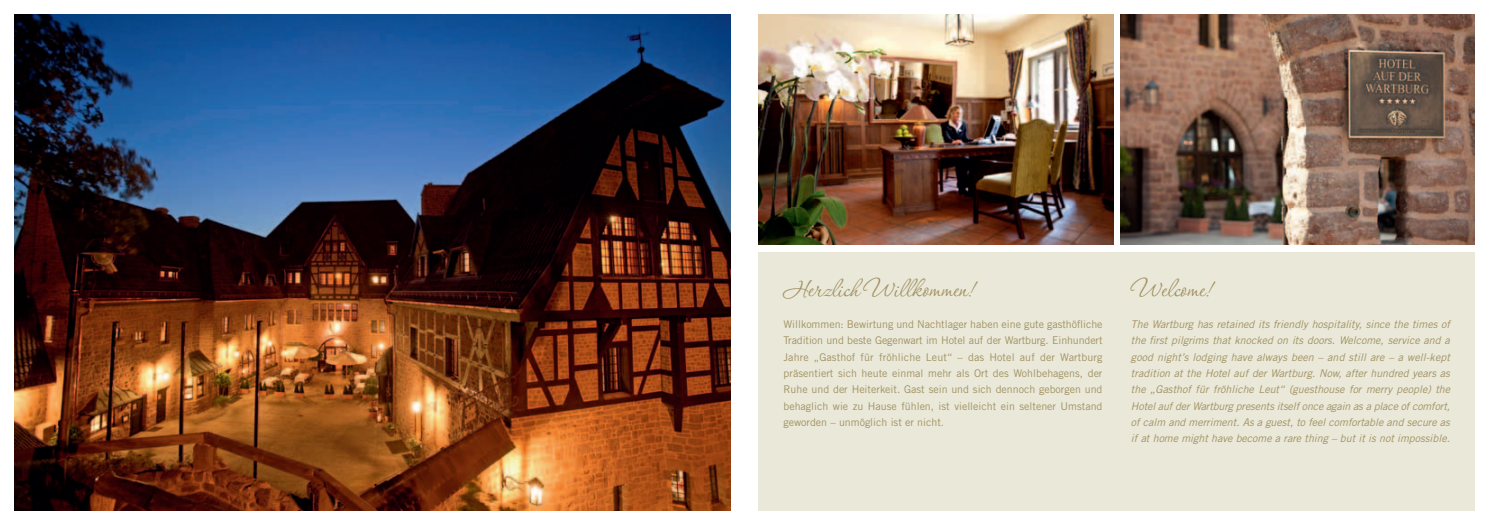
<style>
.page{position:relative;width:1489px;height:525px;background:#fff}
.page>*{position:absolute;margin:0;border:0;box-sizing:border-box;transform-origin:0 0}
.t1{font:30px "Corinthia Professional";color:#a29161}
.t2{font:italic 10.62px/16.2px "Trade Gothic";color:#a29161;text-align:justify}
.t3{font:10.62px/16.2px "Trade Gothic LT Std";color:#a29161;text-align:justify}
</style>
<div class="page">
<img style="left:14px;top:14px;width:716px;height:496px">
<div style="left:758px;top:252px;width:716px;height:258px;background:#e9e8d9"></div>
<img style="left:1120px;top:14px;width:354px;height:230px">
<img style="left:758px;top:14px;width:355px;height:230px">
<h1 class="t1" style="left:783px;top:273px;width:193px">Herzlich Willkommen!</h1>
<p class="t3" style="left:783px;top:316px;width:320px">Willkommen: Bewirtung und Nachtlager haben eine gute gasthöfliche Tradition und beste Gegenwart im Hotel auf der Wartburg. Einhundert Jahre „Gasthof für fröhliche Leut“ – das Hotel auf der Wartburg präsentiert sich heute einmal mehr als Ort des Wohlbehagens, der Ruhe und der Heiterkeit. Gast sein und sich dennoch geborgen und behaglich wie zu Hause fühlen, ist vielleicht ein seltener Umstand geworden – unmöglich ist er nicht.</p>
<h1 class="t1" style="left:1130px;top:273px;width:83px">Welcome!</h1>
<p class="t2" style="left:1130px;top:316px;width:320px">The Wartburg has retained its friendly hospitality, since the times of the first pilgrims that knocked on its doors. Welcome, service and a good night’s lodging have always been – and still are – a well-kept tradition at the Hotel auf der Wartburg. Now, after hundred years as the „Gasthof für fröhliche Leut“ (guesthouse for merry people) the Hotel auf der Wartburg presents itself once again as a place of comfort, of calm and merriment. As a guest, to feel comfortable and secure as if at home might have become a rare thing – but it is not impossible.</p>
</div>
